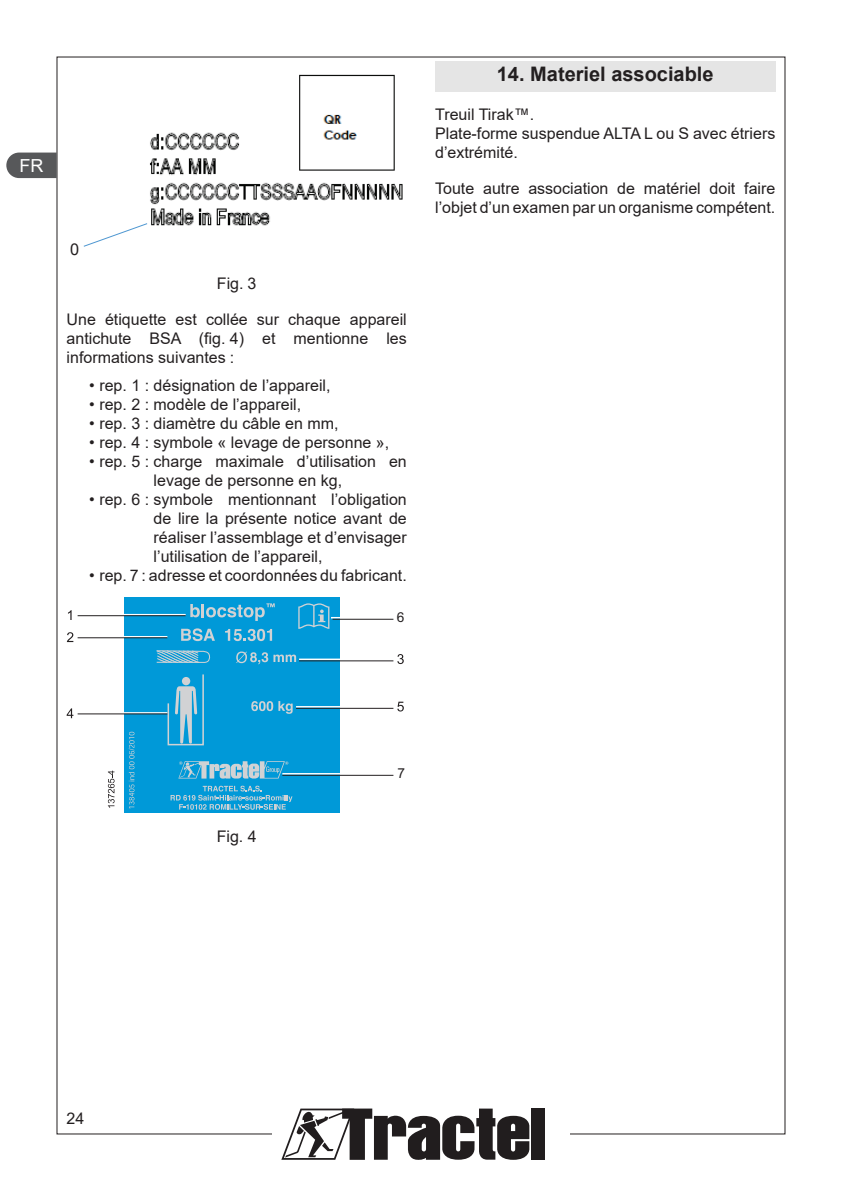
<style>
.page{position:relative;width:842px;height:1191px;background:#fff}
.page>*{position:absolute;margin:0;border:0;box-sizing:border-box;transform-origin:0 0}
.t1{font:700 20px "Arial";color:#231f20}
.t2{font:18px "Arial";color:#fff}
.t3{font:16.2px "Arial";color:#231f20}
.Txt_base{font:16px/19px "Arial";color:#231f20;text-align:center}
.Txt_espacé{font:16px/19px "Arial";color:#231f20;text-align:justify}
.t4{font:13.6px "Arial";color:#231f20}
</style>
<div class="page">
<div style="left:531px;top:1108px;width:14px;height:51px;background:#211d1e"></div>
<svg style="left:281px;top:1108px;width:248px;height:52px"></svg>
<svg style="left:6px;top:153px;width:51px;height:25px"></svg>
<img style="left:150px;top:74px;width:253px;height:152px">
<svg style="left:83px;top:223px;width:65px;height:24px"></svg>
<div style="left:124px;top:597px;width:216px;height:216px;background:#0099d8"></div>
<svg style="left:298px;top:603px;width:31px;height:26px"></svg>
<svg style="left:155px;top:650px;width:55px;height:96px"></svg>
<svg style="left:129px;top:731px;width:5px;height:77px"></svg>
<svg style="left:108px;top:770px;width:7px;height:38px"></svg>
<hr style="left:331px;top:617px;width:62px;height:1px;background:#fff">
<hr style="left:333px;top:619px;width:60px;height:1px;background:#231f20">
<svg style="left:397px;top:654px;width:7px;height:10px"></svg>
<hr style="left:299px;top:658px;width:94px;height:2px;background:#fff">
<hr style="left:299px;top:660px;width:94px;height:1px;background:#231f20">
<svg style="left:397px;top:701px;width:7px;height:10px"></svg>
<hr style="left:296px;top:706px;width:97px;height:1px;background:#fff">
<hr style="left:296px;top:708px;width:97px;height:1px;background:#231f20">
<hr style="left:282px;top:773px;width:111px;height:1px;background:#fff">
<hr style="left:282px;top:775px;width:111px;height:1px;background:#231f20">
<svg style="left:68px;top:610px;width:4px;height:10px"></svg>
<hr style="left:78px;top:614px;width:108px;height:1px;background:#fff">
<hr style="left:78px;top:615px;width:108px;height:1px;background:#231f20">
<svg style="left:67px;top:632px;width:6px;height:10px"></svg>
<hr style="left:78px;top:636px;width:89px;height:1px;background:#fff">
<hr style="left:78px;top:637px;width:89px;height:1px;background:#231f20">
<svg style="left:67px;top:708px;width:6px;height:10px"></svg>
<hr style="left:78px;top:712px;width:89px;height:1px;background:#fff">
<hr style="left:78px;top:713px;width:89px;height:1px;background:#231f20">
<svg style="left:236px;top:651px;width:60px;height:13px"></svg>
<svg style="left:181px;top:628px;width:34px;height:13px"></svg>
<svg style="left:225px;top:629px;width:47px;height:12px"></svg>
<svg style="left:171px;top:785px;width:121px;height:24px"></svg>
<svg style="left:178px;top:761px;width:110px;height:17px"></svg>
<svg style="left:190px;top:603px;width:85px;height:18px"></svg>
<svg style="left:251px;top:701px;width:42px;height:13px"></svg>
<div style="left:435px;top:61px;width:340px;height:30px;background:#e5e5e5"></div>
<p class="t2" style="left:19px;top:153px;width:25px">FR</p>
<p class="t3" style="left:70px;top:238px;width:11px">0</p>
<p class="Txt_espacé" style="left:217px;top:274px;width:41px">Fig. 3</p>
<p class="Txt_espacé" style="left:67px;top:310px;width:342px">Une étiquette est collée sur chaque appareil antichute BSA (fig. 4) et mentionne les informations suivantes :</p>
<p class="Txt_base" style="left:89px;top:375px;width:243px">• rep. 1 : désignation de l’appareil,</p>
<p class="Txt_base" style="left:89px;top:394px;width:213px">• rep. 2 : modèle de l’appareil,</p>
<p class="Txt_base" style="left:89px;top:413px;width:251px">• rep. 3 : diamètre du câble en mm,</p>
<p class="Txt_base" style="left:89px;top:432px;width:301px">• rep. 4 : symbole « levage de personne »,</p>
<p class="Txt_base" style="left:89px;top:451px;width:319px">• rep. 5 : charge maximale d’utilisation en levage de personne en kg,</p>
<p class="Txt_base" style="left:154px;top:489px;width:255px;text-align:justify;text-indent:-64px">• rep. 6 : symbole mentionnant l’obligation de lire la présente notice avant de réaliser l’assemblage et d’envisager l’utilisation de l’appareil,</p>
<p class="Txt_base" style="left:89px;top:565px;width:319px">• rep. 7 : adresse et coordonnées du fabricant.</p>
<p class="t4" style="left:397px;top:608px;width:9px">6</p>
<p class="t1" style="left:497px;top:61px;width:218px">14. Materiel associable</p>
<p class="Txt_base" style="left:435px;top:105px;width:100px">Treuil Tirak™.</p>
<p class="Txt_base" style="left:435px;top:124px;width:342px;text-align:left">Plate-forme suspendue ALTA L ou S avec étriers d’extrémité.</p>
<p class="Txt_espacé" style="left:435px;top:179px;width:342px">Toute autre association de matériel doit faire l’objet d’un examen par un organisme compétent.</p>
<p class="Txt_espacé" style="left:217px;top:827px;width:42px">Fig. 4</p>
<p class="t4" style="left:397px;top:764px;width:9px">7</p>
<p class="Txt_base" style="left:67px;top:1108px;width:19px">24</p>
</div>
